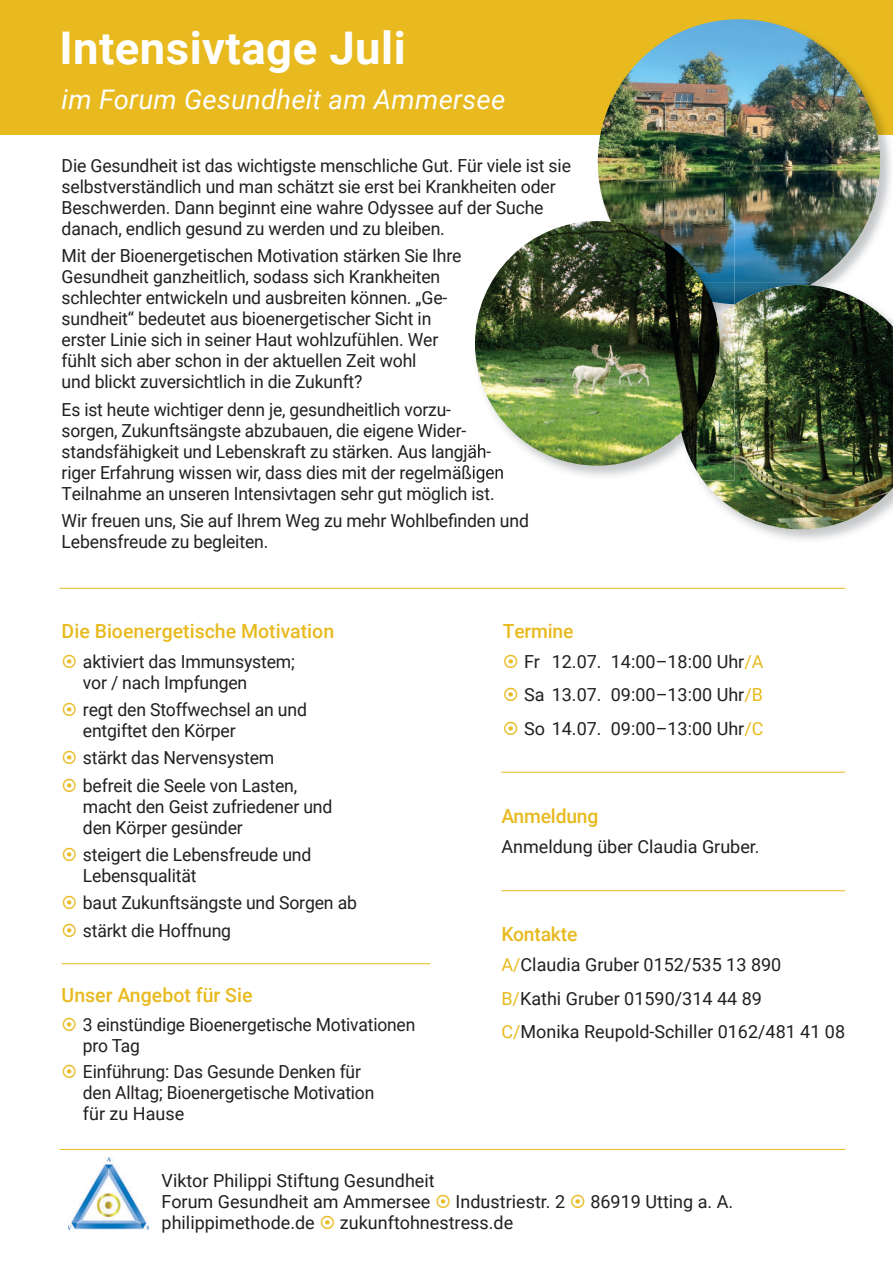
<style>
.page{position:relative;width:893px;height:1263px;background:#fff}
.page>*{position:absolute;margin:0;border:0;box-sizing:border-box;transform-origin:0 0}
.t1{font:700 45px "Roboto";letter-spacing:.01em;color:#fff}
.t2{font:italic 27px "Roboto";letter-spacing:.01em;color:#fff}
.t3{font:500 19.5px "Roboto";color:#e8ba20}
.t4{font:18px/21px "Roboto";letter-spacing:-.01em;color:#231f20}
.s1{color:#e8ba20}
</style>
<div class="page">
<hr style="left:60px;top:1149px;width:785px;height:1px;background:#e8ba20">
<hr style="left:60px;top:588px;width:785px;height:1px;background:#e8ba20">
<hr style="left:62px;top:963px;width:368px;height:1px;background:#e8ba20">
<hr style="left:501px;top:772px;width:344px;height:1px;background:#e8ba20">
<hr style="left:501px;top:890px;width:344px;height:1px;background:#e8ba20">
<div style="left:0;top:0;width:893px;height:135px;background:#e8ba20"></div>
<img style="left:68px;top:1157px;width:81px;height:72px">
<img style="left:597px;top:19px;width:294px;height:264px">
<img style="left:719px;top:19px;width:20px;height:2px">
<img style="left:700px;top:318px;width:193px;height:222px">
<img style="left:734px;top:283px;width:155px;height:35px">
<img style="left:734px;top:283px;width:79px;height:21px">
<img style="left:760px;top:285px;width:41px;height:7px">
<img style="left:475px;top:221px;width:202px;height:256px">
<img style="left:473px;top:444px;width:18px;height:18px">
<img style="left:473px;top:465px;width:31px;height:15px">
<img style="left:610px;top:219px;width:124px;height:71px">
<img style="left:707px;top:290px;width:27px;height:15px">
<img style="left:679px;top:305px;width:55px;height:175px">
<img style="left:475px;top:221px;width:244px;height:245px;border-radius:122px">
<h1 class="t1" style="left:60px;top:17px;width:348px">Intensivtage Juli</h1>
<h2 class="t2" style="left:62px;top:81px;width:445px">im Forum Gesundheit am Ammersee</h2>
<p class="t4" style="left:62px;top:154px;width:511px">Die Gesundheit ist das wichtigste menschliche Gut. Für viele ist sie selbstverständlich und man schätzt sie erst bei Krankheiten oder Beschwerden. Dann beginnt eine wahre Odyssee auf der Suche danach, endlich gesund zu werden und zu bleiben.</p>
<p class="t4" style="left:62px;top:245px;width:401px">Mit der Bioenergetischen Motivation stärken Sie Ihre Gesundheit ganzheitlich, sodass sich Krankheiten schlechter entwickeln und ausbreiten können. „Ge&shy;sundheit“ bedeutet aus bioenergetischer Sicht in erster Linie sich in seiner Haut wohlzufühlen. Wer fühlt sich aber schon in der aktuellen Zeit wohl<br>und blickt zuversichtlich in die Zukunft?</p>
<p class="t4" style="left:62px;top:398px;width:444px">Es ist heute wichtiger denn je, gesundheitlich vorzu&shy;sorgen, Zukunftsängste abzubauen, die eigene Wider&shy;standsfähigkeit und Lebenskraft zu stärken. Aus langjäh&shy;riger Erfahrung wissen wir, dass dies mit der regelmäßigen Teilnahme an unseren Intensivtagen sehr gut möglich ist.</p>
<p class="t4" style="left:62px;top:510px;width:469px">Wir freuen uns, Sie auf Ihrem Weg zu mehr Wohlbefinden und<br>Lebensfreude zu begleiten.</p>
<p class="t3" style="left:62px;top:617px;width:274px">Die Bioenergetische Motivation</p>
<p class="t4" style="left:83px;top:650px;width:213px">aktiviert das Immunsystem; vor / nach Impfungen</p>
<p class="t4" style="left:83px;top:698px;width:226px">regt den Stoffwechsel an und entgiftet den Körper</p>
<p class="t4" style="left:83px;top:743px;width:216px;line-height:27.5px">stärkt das Nervensystem befreit die Seele von Lasten,</p>
<p class="t4" style="left:83px;top:795px;width:251px">macht den Geist zufriedener und den Körper gesünder</p>
<p class="t4" style="left:83px;top:843px;width:230px">steigert die Lebensfreude und<br>Lebensqualität</p>
<p class="t4" style="left:83px;top:889px;width:276px;line-height:27.5px">baut Zukunftsängste und Sorgen ab stärkt die Hoffnung</p>
<p class="t3" style="left:62px;top:981px;width:192px">Unser Angebot für Sie</p>
<p class="t4" style="left:83px;top:1014px;width:334px">3 einstündige Bioenergetische Motivationen pro Tag</p>
<p class="t4" style="left:83px;top:1060px;width:293px">Einführung: Das Gesunde Denken für den Alltag; Bioenergetische Motivation für zu Hause</p>
<p class="t4" style="left:162px;top:1170px;width:275px">Viktor Philippi Stiftung Gesundheit<br>Forum Gesundheit am Ammersee</p>
<p class="t3" style="left:503px;top:617px;width:72px">Termine</p>
<p class="t4" style="left:524px;top:643px;width:241px;line-height:33.8px;text-align:justify">Fr 12.07. 14:00–18:00 Uhr<span class="s1">/A </span>Sa 13.07. 09:00–13:00 Uhr<span class="s1">/B </span>So 14.07. 09:00–13:00 Uhr<span class="s1">/C</span></p>
<p class="t3" style="left:501px;top:803px;width:98px">Anmeldung</p>
<p class="t4" style="left:501px;top:835px;width:260px">Anmeldung über Claudia Gruber.</p>
<p class="t3" style="left:501px;top:921px;width:78px">Kontakte</p>
<p class="t4" style="left:501px;top:947px;width:345px;line-height:33.8px"><span class="s1">A/</span>Claudia Gruber 0152/535 13 890<br><span class="s1">B/</span>Kathi Gruber 01590/314 44 89<br><span class="s1">C/</span>Monika Reupold-Schiller 0162/481 41 08</p>
<p class="t4" style="left:456px;top:1191px;width:111px">Industriestr. 2</p>
<p class="t4" style="left:590px;top:1191px;width:144px">86919 Utting a. A.</p>
<p class="t4" style="left:162px;top:1212px;width:155px">philippimethode.de</p>
<p class="t4" style="left:340px;top:1212px;width:175px">zukunftohnestress.de</p>
</div>
